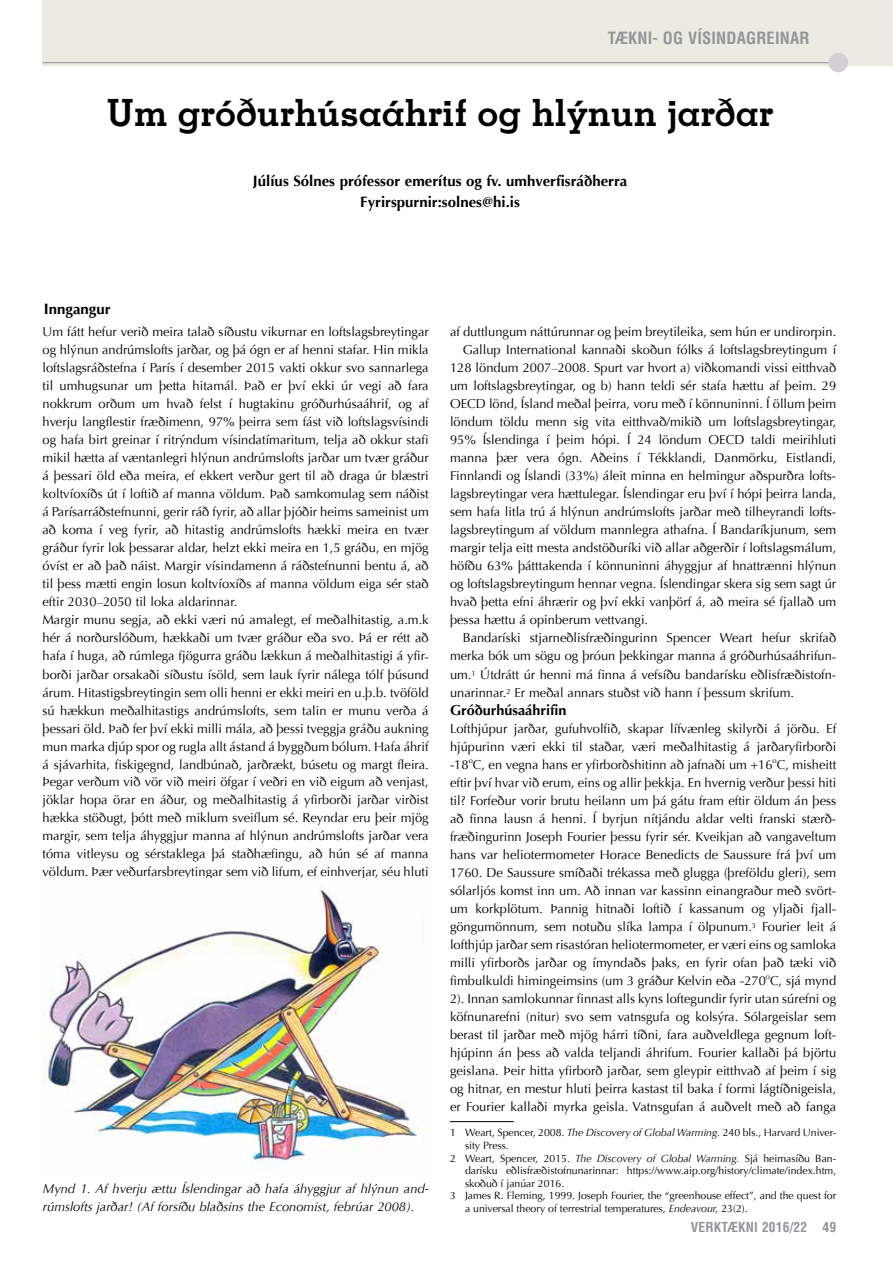
<style>
.page{position:relative;width:893px;height:1263px;background:#fff}
.page>*{position:absolute;margin:0;border:0;box-sizing:border-box;transform-origin:0 0}
.t1{font:700 37.5px "Memphis LT Std";color:#000}
.t2{font:700 condensed 16.5px "Helvetica LT Std";letter-spacing:.01em;color:#939598}
.t3{font:700 15px/21px "Optima";color:#000;text-align:center}
.t4{font:700 14.4px "Optima";color:#000}
.t5{font:700 condensed 13.5px "Helvetica LT Std";letter-spacing:.01em;color:#939598}
.t6{font:12.9px/18px "Optima";color:#000;text-align:justify}
.t7{font:italic 12.9px/18px "Optima";color:#000}
.t8{font:10.5px "Optima";color:#000}
.t9{font:7.5px "Optima";color:#000}
.s1{font-style:italic}
</style>
<div class="page">
<div style="left:43px;top:0;width:850px;height:66px;background:#ecebe2"></div>
<hr style="left:43px;top:62px;width:795px;height:1px;background:#939598">
<div style="left:828px;top:53px;width:20px;height:19px;background:#d2d0d3;border-radius:50%"></div>
<hr style="left:450px;top:1121px;width:64px;height:1px;background:#000">
<img style="left:43px;top:885px;width:380px;height:285px">
<p class="t2" style="left:608px;top:28px;width:203px">TÆKNI- OG VÍSIN DAGREINAR</p>
<h1 class="t1" style="left:107px;top:89px;width:668px">Um gróðurhúsaáhrif og hlýnun jarðar</h1>
<p class="t3" style="left:44px;top:299px;width:68px">Inngangur</p>
<p class="t3" style="left:253px;top:170px;width:376px">Júlíus Sólnes prófessor emerítus og fv. umhverfisráðherra<br>Fyrirspurnir:solnes@hi.is</p>
<p class="t6" style="left:43px;top:323px;width:388px;text-align:left">Um fátt hefur verið meira talað síðustu vikurnar en loftslagsbreytingar og hlýnun andrúmslofts jarðar, og þá ógn er af henni stafar. Hin mikla loftslagsráðstefna í París í desember 2015 vakti okkur svo sannarlega til umhugsunar um þetta hitamál. Það er því ekki úr vegi að fara nokkrum orðum um hvað felst í hugtakinu gróðurhúsaáhrif, og af hverju langflestir fræðimenn, 97% þeirra sem fást við loftslagsvísindi og hafa birt greinar í ritrýndum vísindatímaritum, telja að okkur stafi mikil hætta af væntanlegri hlýnun andrúmslofts jarðar um tvær gráður á þessari öld eða meira, ef ekkert verður gert til að draga úr blæstri koltvíoxíðs út í loftið af manna völdum. Það samkomulag sem náðist á Parísarráðstefnunni, gerir ráð fyrir, að allar þjóðir heims sameinist um að koma í veg fyrir, að hitastig andrúmslofts hækki meira en tvær gráður fyrir lok þessarar aldar, helzt ekki meira en 1,5 gráðu, en mjög óvíst er að það náist. Margir vísindamenn á ráðstefnunni bentu á, að til þess mætti engin losun koltvíoxíðs af manna völdum eiga sér stað eftir 2030–2050 til loka aldarinnar.<br>Margir munu segja, að ekki væri nú amalegt, ef meðalhitastig, a.m.k hér á norðurslóðum, hækkaði um tvær gráður eða svo. Þá er rétt að hafa í huga, að rúmlega fjögurra gráðu lækkun á meðalhitastigi á yfir&shy;borði jarðar orsakaði síðustu ísöld, sem lauk fyrir nálega tólf þúsund árum. Hitastigsbreytingin sem olli henni er ekki meiri en u.þ.b. tvöföld sú hækkun meðalhitastigs andrúmslofts, sem talin er munu verða á þessari öld. Það fer því ekki milli mála, að þessi tveggja gráðu aukning mun marka djúp spor og rugla allt ástand á byggðum bólum. Hafa áhrif á sjávarhita, fiskigegnd, landbúnað, jarðrækt, búsetu og margt fleira.<br>Þegar verðum við vör við meiri öfgar í veðri en við eigum að venjast, jöklar hopa örar en áður, og meðalhitastig á yfirborði jarðar virðist hækka stöðugt, þótt með miklum sveiflum sé. Reyndar eru þeir mjög margir, sem telja áhyggjur manna af hlýnun andrúmslofts jarðar vera tóma vitleysu og sérstaklega þá staðhæfingu, að hún sé af manna völdum. Þær veðurfarsbreytingar sem við lifum, ef einhverjar, séu hluti</p>
<p class="t6" style="left:450px;top:323px;width:388px">af duttlungum náttúrunnar og þeim breytileika, sem hún er undirorpin.</p>
<p class="t6" style="left:463px;top:341px;width:375px">Gallup International kannaði skoðun fólks á loftslagsbreytingum í</p>
<p class="t6" style="left:450px;top:359px;width:388px">128 löndum 2007–2008. Spurt var hvort a) viðkomandi vissi eitthvað</p>
<p class="t6" style="left:450px;top:377px;width:388px">um loftslagsbreytingar, og b) hann teldi sér stafa hættu af þeim. 29</p>
<p class="t6" style="left:450px;top:395px;width:388px">OECD lönd, Ísland meðal þeirra, voru með í könnuninni. Í öllum þeim</p>
<p class="t6" style="left:450px;top:413px;width:388px">löndum töldu menn sig vita eitthvað/mikið um loftslagsbreytingar,</p>
<p class="t6" style="left:450px;top:431px;width:388px">95% Íslendinga í þeim hópi. Í 24 löndum OECD taldi meirihluti</p>
<p class="t6" style="left:450px;top:449px;width:388px">manna þær vera ógn. Aðeins í Tékklandi, Danmörku, Eistlandi,</p>
<p class="t6" style="left:450px;top:467px;width:388px">Finnlandi og Íslandi (33%) áleit minna en helmingur aðspurðra lofts-</p>
<p class="t6" style="left:450px;top:485px;width:388px">lagsbreytingar vera hættulegar. Íslendingar eru því í hópi þeirra landa,</p>
<p class="t6" style="left:450px;top:503px;width:388px">sem hafa litla trú á hlýnun andrúmslofts jarðar með tilheyrandi lofts-</p>
<p class="t6" style="left:450px;top:521px;width:388px">lagsbreytingum af völdum mannlegra athafna. Í Bandaríkjunum, sem</p>
<p class="t6" style="left:450px;top:539px;width:388px">margir telja eitt mesta andstöðuríki við allar aðgerðir í loftslagsmálum,</p>
<p class="t6" style="left:450px;top:557px;width:388px">höfðu 63% þátttakenda í könnuninni áhyggjur af hnattrænni hlýnun</p>
<p class="t6" style="left:450px;top:575px;width:388px">og loftslagsbreytingum hennar vegna. Íslendingar skera sig sem sagt úr</p>
<p class="t6" style="left:450px;top:593px;width:388px">hvað þetta efni áhrærir og því ekki vanþörf á, að meira sé fjallað um</p>
<p class="t6" style="left:450px;top:611px;width:200px">þessa hættu á opinberum vettvangi.</p>
<p class="t6" style="left:463px;top:629px;width:375px">Bandaríski stjarneðlisfræðingurinn Spencer Weart hefur skrifað</p>
<p class="t6" style="left:450px;top:647px;width:388px">merka bók um sögu og þróun þekkingar manna á gróðurhúsaáhrifun-</p>
<p class="t6" style="left:450px;top:665px;width:388px">um.<sup>1</sup> Útdrátt úr henni má finna á vefsíðu bandarísku eðlisfræðistofn-</p>
<p class="t6" style="left:450px;top:683px;width:346px">unarinnar.<sup>2</sup> Er meðal annars stuðst við hann í þessum skrifum.</p>
<p class="t4" style="left:450px;top:702px;width:118px">Gróðurhúsaáhrifin</p>
<p class="t6" style="left:450px;top:720px;width:388px">Lofthjúpur jarðar, gufuhvolfið, skapar lífvænleg skilyrði á jörðu. Ef hjúpurinn væri ekki til staðar, væri meðalhitastig á jarðaryfirborði -18 C, en vegna hans er yfirborðshitinn að jafnaði um +16 C, misheitt</p>
<p class="t9" style="left:469px;top:756px;width:6px">o</p>
<p class="t9" style="left:773px;top:756px;width:6px">o</p>
<p class="t6" style="left:450px;top:774px;width:388px">eftir því hvar við erum, eins og allir þekkja. En hvernig verður þessi hiti til? Forfeður vorir brutu heilann um þá gátu fram eftir öldum án þess að finna lausn á henni. Í byrjun nítjándu aldar velti franski stærð&shy;fræðingurinn Joseph Fourier þessu fyrir sér. Kveikjan að vangaveltum hans var heliotermometer Horace Benedicts de Saussure frá því um 1760. De Saussure smíðaði trékassa með glugga (þreföldu gleri), sem sólarljós komst inn um. Að innan var kassinn einangraður með svört&shy;um korkplötum. Þannig hitnaði loftið í kassanum og yljaði fjall&shy;göngumönnum, sem notuðu slíka lampa í ölpunum.<sup>3</sup> Fourier leit á lofthjúp jarðar sem risastóran heliotermometer, er væri eins og samloka milli yfirborðs jarðar og ímyndaðs þaks, en fyrir ofan það tæki við fimbulkuldi himingeimsins (um 3 gráður Kelvin eða -270 C, sjá mynd</p>
<p class="t9" style="left:766px;top:972px;width:6px">o</p>
<p class="t6" style="left:450px;top:990px;width:388px">2). Innan samlokunnar finnast alls kyns loftegundir fyrir utan súrefni og köfnunarefni (nitur) svo sem vatnsgufa og kolsýra. Sólargeislar sem berast til jarðar með mjög hárri tíðni, fara auðveldlega gegnum loft&shy;hjúpinn án þess að valda teljandi áhrifum. Fourier kallaði þá björtu geislana. Þeir hitta yfirborð jarðar, sem gleypir eitthvað af þeim í sig og hitnar, en mestur hluti þeirra kastast til baka í formi lágtíðnigeisla, er Fourier kallaði myrka geisla. Vatnsgufan á auðvelt með að fanga</p>
<p class="t8" style="left:450px;top:1127px;width:388px">1 Weart, Spencer, 2008. <span class="s1">The Discovery of Global Warming.</span> 240 bls., Harvard Univer-</p>
<p class="t8" style="left:465px;top:1139px;width:45px">sity Press.</p>
<p class="t8" style="left:450px;top:1152px;width:388px">2 Weart, Spencer, 2015. <span class="s1">The Discovery of Global Warming.</span> Sjá heimasíðu Ban-</p>
<p class="t8" style="left:465px;top:1164px;width:373px">darísku eðlisfræðistofnunarinnar: https://www.aip.org/history/climate/index.htm,</p>
<p class="t8" style="left:465px;top:1177px;width:101px">skoðuð í janúar 2016.</p>
<p class="t8" style="left:450px;top:1190px;width:388px">3 James R. Fleming, 1999. Joseph Fourier, the “greenhouse effect”, and the quest for</p>
<p class="t8" style="left:465px;top:1202px;width:284px">a universal theory of terrestrial temperatures, <span class="s1">Endeavour,</span> 23(2).</p>
<p class="t7" style="left:43px;top:1180px;width:387px">Mynd 1. Af hverju ættu Íslendingar að hafa áhyggjur af hlýnun and&shy;rúmslofts jarðar! (Af forsíðu blaðsins the Economist, febrúar 2008).</p>
<p class="t5" style="left:691px;top:1218px;width:9px">VERKTÆKNI</p>
<p class="t5" style="left:762px;top:1218px;width:76px">2016/22 49</p>
</div>
